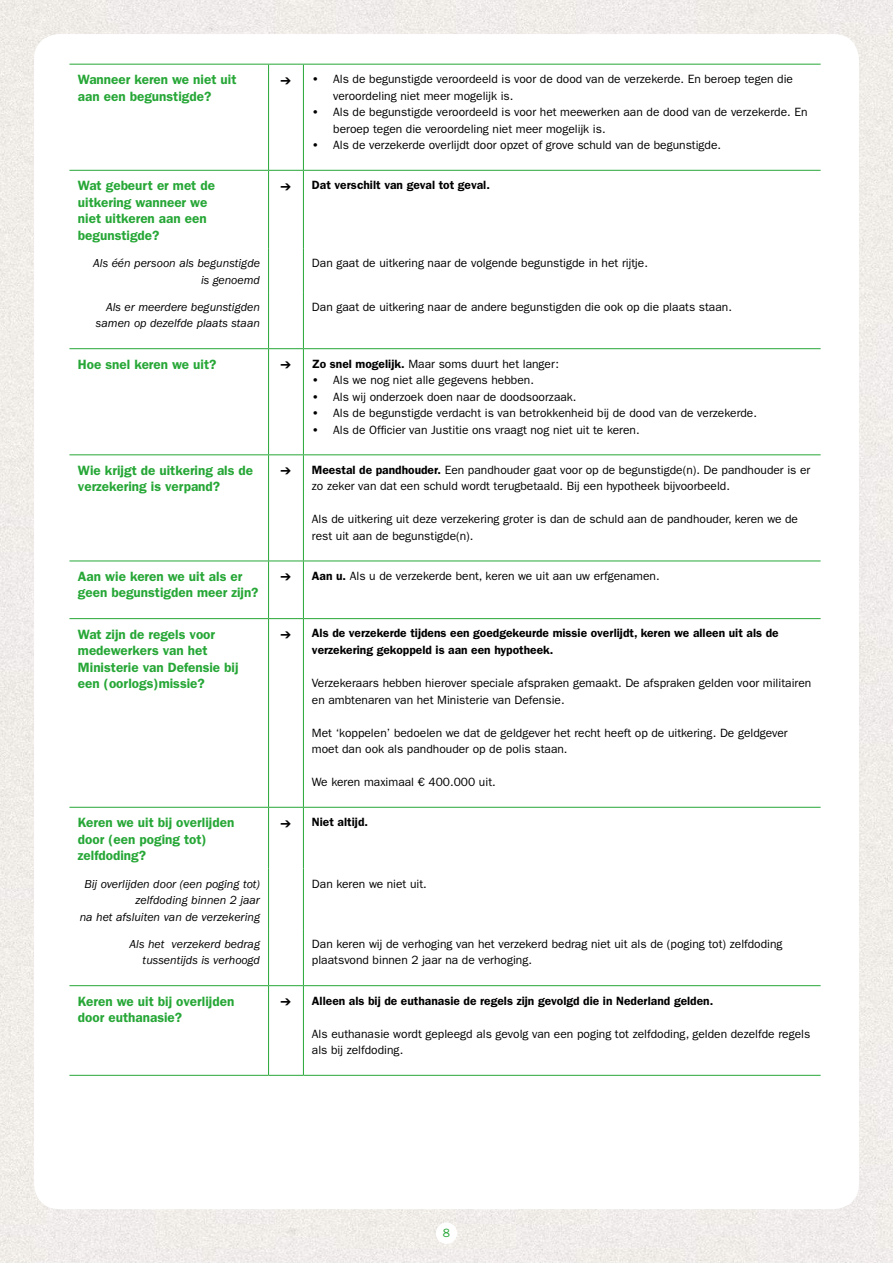
<style>
.page{position:relative;width:893px;height:1263px;background:#fff}
.page>*{position:absolute;margin:0;border:0;box-sizing:border-box;transform-origin:0 0}
.t1{font:600 13.5px/16.5px "ITC Franklin Gothic Std";color:#27a737}
.t2{font:12px/16.5px "ITC Franklin Gothic Std";color:#000}
.t3{font:600 12px/16.5px "ITC Franklin Gothic Std";color:#000}
.t4{font:italic 12px/16.5px "ITC Franklin Gothic Std";color:#000;text-align:right}
.t5{font:12px "ITC Franklin Gothic Std";color:#27a737}
.s1{font-weight:600}
</style>
<div class="page">
<img style="left:0;top:0;width:893px;height:1263px">
<div style="left:34px;top:34px;width:825px;height:1175px;background:#fff;border-radius:26px"></div>
<div style="left:436px;top:1222px;width:21px;height:22px;background:#fff;border-radius:50%"></div>
<hr style="left:69px;top:64px;width:200px;height:1px;background:#27a737">
<hr style="left:269px;top:64px;width:34px;height:1px;background:#27a737">
<hr style="left:268px;top:65px;width:1px;height:105px;background:#27a737">
<hr style="left:303px;top:64px;width:518px;height:1px;background:#27a737">
<hr style="left:303px;top:65px;width:1px;height:105px;background:#27a737">
<hr style="left:69px;top:170px;width:200px;height:1px;background:#27a737">
<hr style="left:269px;top:170px;width:34px;height:1px;background:#27a737">
<hr style="left:268px;top:171px;width:1px;height:77px;background:#27a737">
<hr style="left:303px;top:170px;width:518px;height:1px;background:#27a737">
<hr style="left:303px;top:171px;width:1px;height:77px;background:#27a737">
<hr style="left:268px;top:248px;width:1px;height:44px;background:#27a737">
<hr style="left:303px;top:248px;width:1px;height:44px;background:#27a737">
<hr style="left:268px;top:292px;width:1px;height:56px;background:#27a737">
<hr style="left:303px;top:292px;width:1px;height:56px;background:#27a737">
<hr style="left:69px;top:348px;width:200px;height:1px;background:#27a737">
<hr style="left:269px;top:348px;width:34px;height:1px;background:#27a737">
<hr style="left:268px;top:349px;width:1px;height:105px;background:#27a737">
<hr style="left:303px;top:348px;width:518px;height:1px;background:#27a737">
<hr style="left:303px;top:349px;width:1px;height:105px;background:#27a737">
<hr style="left:69px;top:454px;width:200px;height:1px;background:#27a737">
<hr style="left:269px;top:454px;width:34px;height:1px;background:#27a737">
<hr style="left:268px;top:455px;width:1px;height:106px;background:#27a737">
<hr style="left:303px;top:454px;width:518px;height:1px;background:#27a737">
<hr style="left:303px;top:455px;width:1px;height:106px;background:#27a737">
<hr style="left:69px;top:561px;width:200px;height:1px;background:#27a737">
<hr style="left:269px;top:561px;width:34px;height:1px;background:#27a737">
<hr style="left:268px;top:561px;width:1px;height:57px;background:#27a737">
<hr style="left:303px;top:561px;width:518px;height:1px;background:#27a737">
<hr style="left:303px;top:561px;width:1px;height:57px;background:#27a737">
<hr style="left:69px;top:618px;width:200px;height:1px;background:#27a737">
<hr style="left:269px;top:618px;width:34px;height:1px;background:#27a737">
<hr style="left:268px;top:619px;width:1px;height:188px;background:#27a737">
<hr style="left:303px;top:618px;width:518px;height:1px;background:#27a737">
<hr style="left:303px;top:619px;width:1px;height:188px;background:#27a737">
<hr style="left:69px;top:807px;width:200px;height:1px;background:#27a737">
<hr style="left:269px;top:807px;width:34px;height:1px;background:#27a737">
<hr style="left:268px;top:808px;width:1px;height:61px;background:#27a737">
<hr style="left:303px;top:807px;width:518px;height:1px;background:#27a737">
<hr style="left:303px;top:808px;width:1px;height:61px;background:#27a737">
<hr style="left:268px;top:869px;width:1px;height:60px;background:#27a737">
<hr style="left:303px;top:869px;width:1px;height:60px;background:#27a737">
<hr style="left:268px;top:929px;width:1px;height:56px;background:#27a737">
<hr style="left:303px;top:929px;width:1px;height:56px;background:#27a737">
<hr style="left:69px;top:985px;width:200px;height:1px;background:#27a737">
<hr style="left:269px;top:985px;width:34px;height:1px;background:#27a737">
<hr style="left:268px;top:986px;width:1px;height:89px;background:#27a737">
<hr style="left:303px;top:985px;width:518px;height:1px;background:#27a737">
<hr style="left:303px;top:986px;width:1px;height:89px;background:#27a737">
<hr style="left:69px;top:1075px;width:200px;height:1px;background:#27a737">
<hr style="left:269px;top:1075px;width:34px;height:1px;background:#27a737">
<hr style="left:303px;top:1075px;width:518px;height:1px;background:#27a737">
<p class="t1" style="left:78px;top:71px;width:160px">Wanneer keren we niet uit aan een begunstigde?</p>
<p class="t2" style="left:333px;top:71px;width:461px;text-indent:-53px">➔ <span class="s1">•</span> Als de begunstigde veroordeeld is voor de dood van de verzekerde. En beroep tegen die veroordeling niet meer mogelijk is.</p>
<p class="t2" style="left:333px;top:104px;width:476px;text-indent:-21px"><span class="s1">•</span> Als de begunstigde veroordeeld is voor het meewerken aan de dood van de verzekerde. En beroep tegen die veroordeling niet meer mogelijk is.</p>
<p class="t2" style="left:312px;top:137px;width:411px"><span class="s1">•</span> Als de verzekerde overlijdt door opzet of grove schuld van de begunstigde.</p>
<p class="t1" style="left:78px;top:177px;width:139px">Wat gebeurt er met de uitkering wanneer we niet uitkeren aan een begunstigde?</p>
<p class="t3" style="left:281px;top:177px;width:211px">➔ Dat verschilt van geval tot geval.</p>
<p class="t4" style="left:93px;top:255px;width:168px">Als één persoon als begunstigde is genoemd</p>
<p class="t2" style="left:312px;top:255px;width:337px">Dan gaat de uitkering naar de volgende begunstigde in het rijtje.</p>
<p class="t4" style="left:96px;top:299px;width:166px">Als er meerdere begunstigden samen op dezelfde plaats staan</p>
<p class="t2" style="left:312px;top:299px;width:421px">Dan gaat de uitkering naar de andere begunstigden die ook op die plaats staan.</p>
<p class="t1" style="left:78px;top:356px;width:140px">Hoe snel keren we uit?</p>
<p class="t2" style="left:281px;top:355px;width:280px">➔ <span class="s1">Zo snel mogelijk.</span> Maar soms duurt het langer:</p>
<p class="t2" style="left:312px;top:372px;width:224px"><span class="s1">•</span> Als we nog niet alle gegevens hebben.</p>
<p class="t2" style="left:312px;top:388px;width:266px"><span class="s1">•</span> Als wij onderzoek doen naar de doodsoorzaak.</p>
<p class="t2" style="left:312px;top:405px;width:447px"><span class="s1">•</span> Als de begunstigde verdacht is van betrokkenheid bij de dood van de verzekerde.</p>
<p class="t2" style="left:312px;top:421px;width:329px"><span class="s1">•</span> Als de Officier van Justitie ons vraagt nog niet uit te keren.</p>
<p class="t1" style="left:78px;top:462px;width:177px">Wie krijgt de uitkering als de verzekering is verpand?</p>
<p class="t2" style="left:312px;top:461px;width:500px;text-indent:-31px">➔ <span class="s1">Meestal de pandhouder.</span> Een pandhouder gaat voor op de begunstigde(n). De pandhouder is er zo zeker van dat een schuld wordt terugbetaald. Bij een hypotheek bijvoorbeeld.</p>
<p class="t2" style="left:312px;top:511px;width:488px">Als de uitkering uit deze verzekering groter is dan de schuld aan de pandhouder, keren we de rest uit aan de begunstigde(n).</p>
<p class="t1" style="left:78px;top:568px;width:182px">Aan wie keren we uit als er geen begunstigden meer zijn?</p>
<p class="t2" style="left:281px;top:568px;width:380px">➔ <span class="s1">Aan u.</span> Als u de verzekerde bent, keren we uit aan uw erfgenamen.</p>
<p class="t1" style="left:78px;top:626px;width:162px">Wat zijn de regels voor medewerkers van het<br>Ministerie van Defensie bij een (oorlogs)missie?</p>
<p class="t3" style="left:312px;top:625px;width:468px;text-indent:-31px">➔ Als de verzekerde tijdens een goedgekeurde missie overlijdt, keren we alleen uit als de verzekering gekoppeld is aan een hypotheek.</p>
<p class="t2" style="left:312px;top:675px;width:501px">Verzekeraars hebben hierover speciale afspraken gemaakt. De afspraken gelden voor militairen en ambtenaren van het Ministerie van Defensie.</p>
<p class="t2" style="left:312px;top:724px;width:477px">Met ‘koppelen’ bedoelen we dat de geldgever het recht heeft op de uitkering. De geldgever moet dan ook als pandhouder op de polis staan.</p>
<p class="t2" style="left:312px;top:774px;width:185px">We keren maximaal € 400.000 uit.</p>
<p class="t1" style="left:78px;top:814px;width:158px">Keren we uit bij overlijden door (een poging tot) zelfdoding?</p>
<p class="t3" style="left:281px;top:814px;width:89px">➔ Niet altijd.</p>
<p class="t4" style="left:80px;top:875px;width:182px">Bij overlijden door (een poging tot) zelfdoding binnen 2 jaar<br>na het afsluiten van de verzekering</p>
<p class="t2" style="left:312px;top:875px;width:116px">Dan keren we niet uit.</p>
<p class="t4" style="left:129px;top:936px;width:132px">Als het verzekerd bedrag tussentijds is verhoogd</p>
<p class="t2" style="left:312px;top:936px;width:472px">Dan keren wij de verhoging van het verzekerd bedrag niet uit als de (poging tot) zelfdoding plaatsvond binnen 2 jaar na de verhoging.</p>
<p class="t1" style="left:78px;top:993px;width:158px">Keren we uit bij overlijden door euthanasie?</p>
<p class="t3" style="left:281px;top:992px;width:434px">➔ Alleen als bij de euthanasie de regels zijn gevolgd die in Nederland gelden.</p>
<p class="t2" style="left:312px;top:1025px;width:500px">Als euthanasie wordt gepleegd als gevolg van een poging tot zelfdoding, gelden dezelfde regels als bij zelfdoding.</p>
<p class="t5" style="left:443px;top:1226px;width:9px">8</p>
</div>
